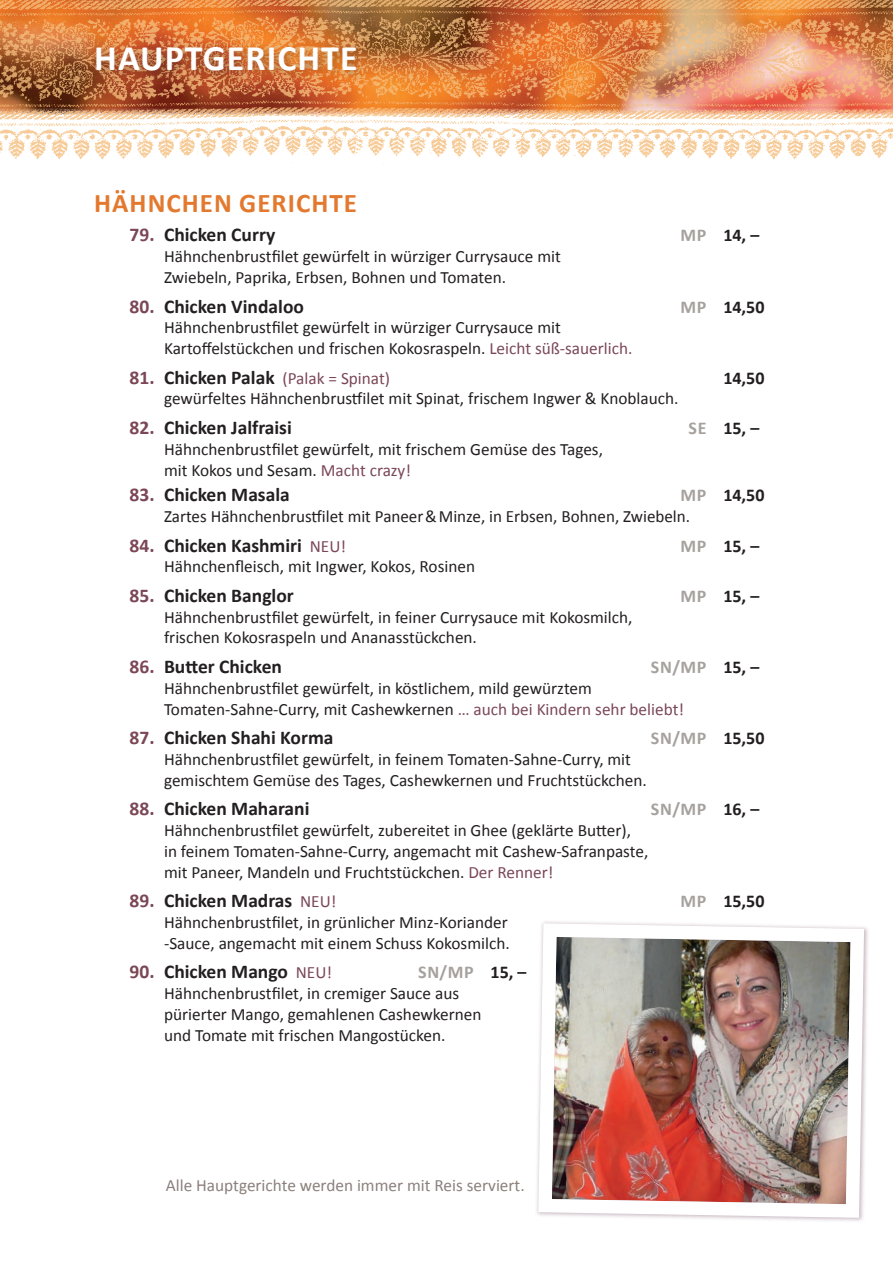
<style>
.page{position:relative;width:893px;height:1263px;background:#fff}
.page>*{position:absolute;margin:0;border:0;box-sizing:border-box;transform-origin:0 0}
.t1{font:700 36px "Calibri";letter-spacing:.03em;color:#fff}
.t2{font:700 27px "Calibri";letter-spacing:.04em;color:#e3792e}
.t3{font:700 19.5px "Calibri";color:#231f20}
.t4{font:700 18px "Calibri";color:#231f20}
.t5{font:700 18px "Calibri";letter-spacing:.04em;color:#a7a19d}
.t6{font:17.25px/20.7px "Calibri";color:#231f20}
.t7{font:17.25px "Calibri";color:#8b807c}
.t8{font:17.25px "Calibri";color:#7b4757}
.s1{color:#7b4757}
.s2{color:#a7a19d}
.s3{font-weight:700;font-size:19.5px}
.s4{font-weight:700;font-size:19.5px;color:#231f20}
.s5{font-weight:400;font-size:17.25px;color:#7b4757}
.s6{color:#231f20}
</style>
<div class="page">
<img style="left:0;top:0;width:893px;height:164px">
<div style="left:90px;top:40px;width:279px;height:42px;background:#231f20;opacity:.4"></div>
<img style="left:536px;top:921px;width:332px;height:300px">
<h1 class="t1" style="left:94px;top:35px;width:265px">HAUPTGERICHTE</h1>
<h2 class="t2" style="left:94px;top:186px;width:265px">HÄHNCHEN GERICHTE</h2>
<p class="t3" style="left:129px;top:223px;width:147px"><span class="s1">79.</span> Chicken Curry</p>
<p class="t4" style="left:680px;top:224px;width:80px"><span class="s2">MP</span> 14, –</p>
<p class="t6" style="left:164px;top:245px;width:398px">Hähnchenbrustfilet gewürfelt in würziger Currysauce mit<br>Zwiebeln, Paprika, Erbsen, Bohnen und Tomaten.</p>
<p class="t3" style="left:129px;top:294px;width:176px"><span class="s1">80.</span> Chicken Vindaloo</p>
<p class="t4" style="left:680px;top:295px;width:86px"><span class="s2">MP</span> 14,50</p>
<p class="t6" style="left:164px;top:316px;width:470px">Hähnchenbrustfilet gewürfelt in würziger Currysauce mit<br>Kartoffelstückchen und frischen Kokosraspeln. <span class="s1">Leicht süß-sauerlich.</span></p>
<p class="t8" style="left:129px;top:367px;width:262px"><span class="s3">81.</span> <span class="s4">Chicken Palak</span> (Palak = Spinat)</p>
<p class="t4" style="left:723px;top:367px;width:43px">14,50</p>
<p class="t6" style="left:164px;top:387px;width:516px">gewürfeltes Hähnchenbrustfilet mit Spinat, frischem Ingwer &amp; Knoblauch.</p>
<p class="t3" style="left:129px;top:416px;width:164px"><span class="s1">82.</span> Chicken Jalfraisi</p>
<p class="t4" style="left:688px;top:417px;width:72px"><span class="s2">SE</span> 15, –</p>
<p class="t6" style="left:164px;top:438px;width:440px">Hähnchenbrustfilet gewürfelt, mit frischem Gemüse des Tages, mit Kokos und Sesam. <span class="s1">Macht crazy!</span></p>
<p class="t3" style="left:129px;top:482px;width:162px"><span class="s1">83.</span> Chicken Masala</p>
<p class="t4" style="left:680px;top:484px;width:86px"><span class="s2">MP</span> 14,50</p>
<p class="t6" style="left:164px;top:505px;width:528px">Zartes Hähnchenbrustfilet mit Paneer &amp; Minze, in Erbsen, Bohnen, Zwiebeln.</p>
<p class="t3" style="left:129px;top:533px;width:218px"><span class="s1">84.</span> Chicken Kashmiri <span class="s5">NEU!</span></p>
<p class="t4" style="left:680px;top:534px;width:80px"><span class="s2">MP</span> 15, –</p>
<p class="t6" style="left:164px;top:555px;width:313px">Hähnchenfleisch, mit Ingwer, Kokos, Rosinen</p>
<p class="t3" style="left:129px;top:583px;width:166px"><span class="s1">85.</span> Chicken Banglor</p>
<p class="t4" style="left:680px;top:585px;width:80px"><span class="s2">MP</span> 15, –</p>
<p class="t6" style="left:164px;top:606px;width:470px">Hähnchenbrustfilet gewürfelt, in feiner Currysauce mit Kokosmilch, frischen Kokosraspeln und Ananasstückchen.</p>
<p class="t3" style="left:129px;top:654px;width:154px"><span class="s1">86.</span> Butter Chicken</p>
<p class="t5" style="left:651px;top:656px;width:110px">SN/MP <span class="s6">15, –</span></p>
<p class="t6" style="left:164px;top:677px;width:522px">Hähnchenbrustfilet gewürfelt, in köstlichem, mild gewürztem<br>Tomaten-Sahne-Curry, mit Cashewkernen <span class="s1">… auch bei Kindern sehr beliebt!</span></p>
<p class="t3" style="left:129px;top:726px;width:206px"><span class="s1">87.</span> Chicken Shahi Korma</p>
<p class="t5" style="left:651px;top:727px;width:115px">SN/MP <span class="s6">15,50</span></p>
<p class="t6" style="left:164px;top:748px;width:484px">Hähnchenbrustfilet gewürfelt, in feinem Tomaten-Sahne-Curry, mit gemischtem Gemüse des Tages, Cashewkernen und Fruchtstückchen.</p>
<p class="t3" style="left:129px;top:797px;width:181px"><span class="s1">88.</span> Chicken Maharani</p>
<p class="t5" style="left:651px;top:798px;width:110px">SN/MP <span class="s6">16, –</span></p>
<p class="t6" style="left:164px;top:819px;width:486px">Hähnchenbrustfilet gewürfelt, zubereitet in Ghee (geklärte Butter),<br>in feinem Tomaten-Sahne-Curry, angemacht mit Cashew-Safranpaste, mit Paneer, Mandeln und Fruchtstückchen. <span class="s1">Der Renner!</span></p>
<p class="t3" style="left:129px;top:889px;width:208px"><span class="s1">89.</span> Chicken Madras <span class="s5">NEU!</span></p>
<p class="t4" style="left:680px;top:890px;width:86px"><span class="s2">MP</span> 15,50</p>
<p class="t6" style="left:164px;top:911px;width:347px">Hähnchenbrustfilet, in grünlicher Minz-Koriander -Sauce, angemacht mit einem Schuss Kokosmilch.</p>
<p class="t3" style="left:129px;top:960px;width:204px"><span class="s1">90.</span> Chicken Mango <span class="s5">NEU!</span></p>
<p class="t5" style="left:418px;top:961px;width:110px">SN/MP <span class="s6">15, –</span></p>
<p class="t6" style="left:164px;top:982px;width:319px">Hähnchenbrustfilet, in cremiger Sauce aus pürierter Mango, gemahlenen Cashewkernen und Tomate mit frischen Mangostücken.</p>
<p class="t7" style="left:166px;top:1174px;width:360px">Alle Hauptgerichte werden immer mit Reis serviert.</p>
</div>
